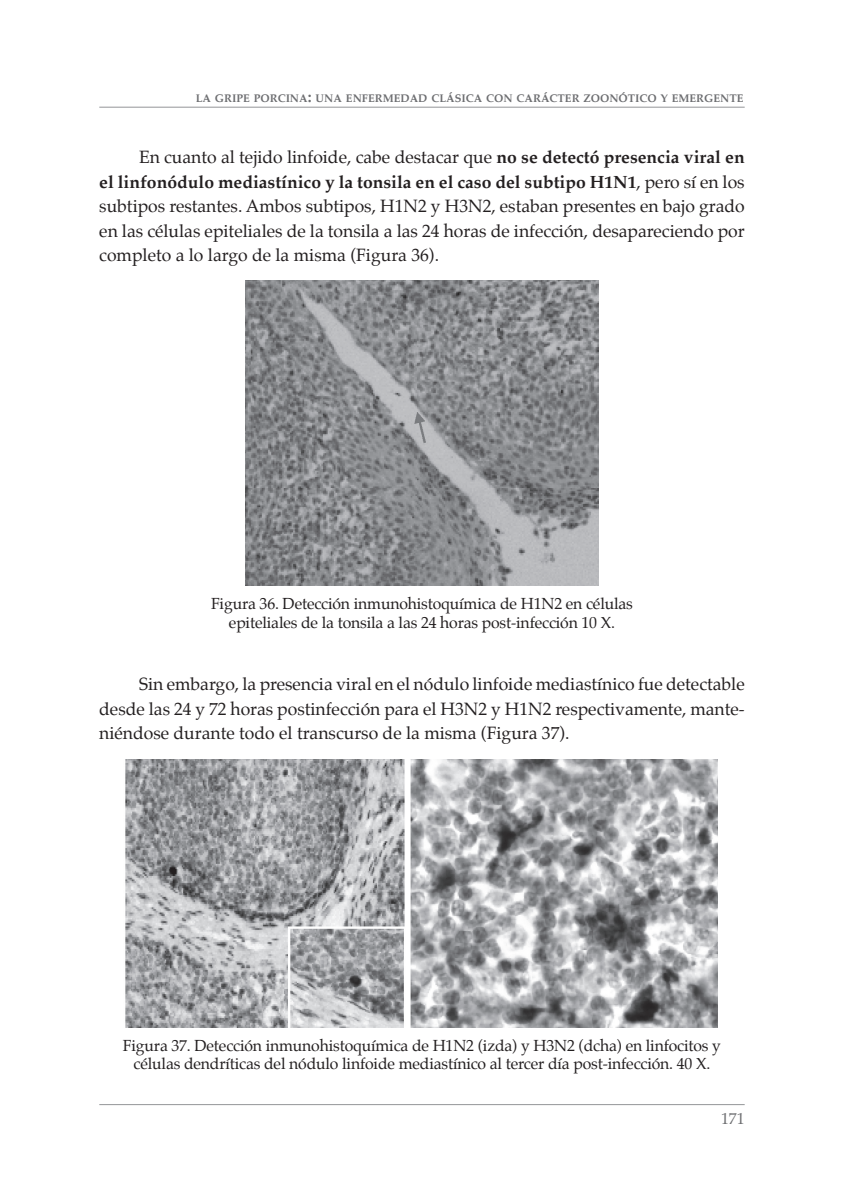
<style>
.page{position:relative;width:844px;height:1191px;background:#fff}
.page>*{position:absolute;margin:0;border:0;box-sizing:border-box;transform-origin:0 0}
.t1{font:17.5px/24.5px "Palatino";color:#231f20;text-align:justify}
.t2{font:15.75px/18.4px "Palatino";letter-spacing:-.01em;color:#231f20;text-align:center}
.t3{font:15.75px "Palatino";color:#6c6d70}
.t4{font:700 11.03px "Palatino";color:#6c6d70}
.s1{font-size:15.75px}
.s2{font-weight:700}
</style>
<div class="page">
<hr style="left:99px;top:107px;width:645px;height:1px;background:#939598">
<hr style="left:99px;top:1104px;width:645px;height:1px;background:#939598">
<img style="left:246px;top:280px;width:352px;height:305px">
<img style="left:125px;top:759px;width:592px;height:268px">
<p class="t4" style="left:196px;top:93px;width:549px">LA GRIPE PORCINA<span class="s1">:</span> UNA ENFERMEDAD CLÁSICA CON CARÁCTER ZOONÓTICO Y EMERGENTE</p>
<p class="t1" style="left:99px;top:146px;width:646px;text-indent:40px">En cuanto al tejido linfoide, cabe destacar que <span class="s2">no se detectó presencia viral en el linfonódulo mediastínico y la tonsila en el caso del subtipo H1N1</span>, pero sí en los subtipos restantes. Ambos subtipos, H1N2 y H3N2, estaban presentes en bajo grado en las células epiteliales de la tonsila a las 24 horas de infección, desapareciendo por completo a lo largo de la misma (Figura 36).</p>
<p class="t2" style="left:211px;top:596px;width:423px">Figura 36. Detección inmunohistoquímica de H1N2 en células epiteliales de la tonsila a las 24 horas post-infección 10 X.</p>
<p class="t1" style="left:99px;top:673px;width:646px;text-indent:40px">Sin embargo, la presencia viral en el nódulo linfoide mediastínico fue detectable desde las 24 y 72 horas postinfección para el H3N2 y H1N2 respectivamente, mante&shy;niéndose durante todo el transcurso de la misma (Figura 37).</p>
<p class="t2" style="left:123px;top:1037px;width:599px">Figura 37. Detección inmunohistoquímica de H1N2 (izda) y H3N2 (dcha) en linfocitos y células dendríticas del nódulo linfoide mediastínico al tercer día post-infección. 40 X.</p>
<p class="t3" style="left:720px;top:1110px;width:25px">171</p>
</div>
